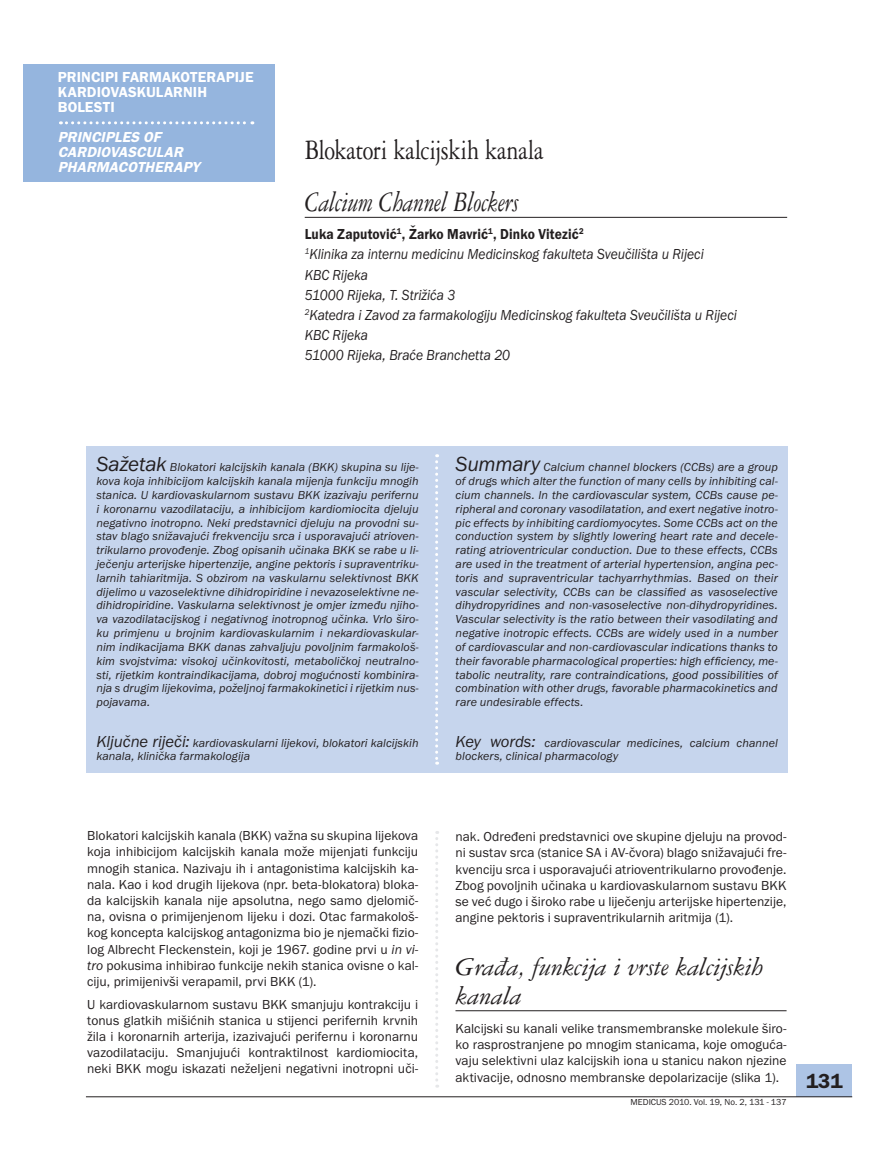
<style>
.page{position:relative;width:872px;height:1170px;background:#fff}
.page>*{position:absolute;margin:0;border:0;box-sizing:border-box;transform-origin:0 0}
.t1{font:30px "Garamond Three";letter-spacing:-.015em;color:#231f20;scale:.8 1}
.t2{font:italic 30px "Garamond Three";letter-spacing:-.015em;color:#231f20;scale:.8 1}
.t3{font:italic 27px/28.5px "Garamond Three";letter-spacing:-.015em;color:#231f20}
.t4{font:600 21px "Franklin Got ITCM";color:#231f20}
.t5{font:italic 15px/20.1px "Franklin Got ITCM";color:#231f20;scale:.9 1}
.t6{font:600 15px/15px "Franklin Got ITCM";letter-spacing:.005em;color:#fff}
.t7{font:italic 600 15px/15px "Franklin Got ITCM";color:#fff}
.t8{font:13.5px/16.2px "Franklin Got ITCM";letter-spacing:.005em;color:#231f20;text-align:justify}
.t9{font:italic 12px/13.8px "Franklin Got ITCM";letter-spacing:.005em;color:#231f20;text-align:justify}
.t10{font:9px "Franklin Got ITCM";color:#231f20}
.s1{font-weight:600;font-style:normal}
.s2{font-size:21px}
.s3{font-size:16.5px}
.s4{font-style:italic}
</style>
<div class="page">
<div style="left:796px;top:1063px;width:55px;height:33px;background:#adc4e5"></div>
<hr style="left:86px;top:1096px;width:765px;height:1px;background:#231f20">
<div style="left:23px;top:64px;width:252px;height:118px;background:#95b5de"></div>
<div style="left:86px;top:446px;width:701px;height:327px;background:#c6d5ed"></div>
<svg style="left:435px;top:454px;width:3px;height:310px"></svg>
<svg style="left:60px;top:121px;width:193px;height:3px"></svg>
<svg style="left:435px;top:831px;width:3px;height:256px"></svg>
<hr style="left:455px;top:1010px;width:331px;height:1px;background:#231f20">
<hr style="left:304px;top:217px;width:482px;height:1px;background:#231f20">
<p class="t6" style="left:58px;top:70px;width:197px">PRINCIPI FARMAKOTERAPIJE<br>KARDIOVASKULARNIH<br>BOLESTI</p>
<p class="t7" style="left:58px;top:130px;width:147px">PRINCIPLES OF<br>CARDIOVASCULAR<br>PHARMACOTHERAPY</p>
<h1 class="t1" style="left:304px;top:133px;width:300px">Blokatori kalcijskih kanala</h1>
<h1 class="t2" style="left:304px;top:185px;width:269px">Calcium Channel Blockers</h1>
<p class="t5" style="left:304px;top:224px;width:481px"><span class="s1">Luka Zaputović</span><sup>1</sup><span class="s1">, Žarko Mavrić</span><sup>1</sup><span class="s1">, Dinko Vitezić</span><sup>2<br></sup><sup>1</sup>Klinika za internu medicinu Medicinskog fakulteta Sveučilišta u Rijeci<br>KBC Rijeka<br>51000 Rijeka, T. Strižića 3<br><sup>2</sup>Katedra i Zavod za farmakologiju Medicinskog fakulteta Sveučilišta u Rijeci KBC Rijeka<br>51000 Rijeka, Braće Branchetta 20</p>
<p class="t9" style="left:96px;top:460px;width:323px"><span class="s2">Sažetak</span> Blokatori kalcijskih kanala (BKK) skupina su lije&shy;kova koja inhibicijom kalcijskih kanala mijenja funkciju mnogih stanica. U kardiovaskularnom sustavu BKK izazivaju perifernu i koronarnu vazodilataciju, a inhibicijom kardiomiocita djeluju negativno inotropno. Neki predstavnici djeluju na provodni su&shy;stav blago snižavajući frekvenciju srca i usporavajući atrioven&shy;trikularno provođenje. Zbog opisanih učinaka BKK se rabe u li&shy;ječenju arterijske hipertenzije, angine pektoris i supraventriku&shy;larnih tahiaritmija. S obzirom na vaskularnu selektivnost BKK dijelimo u vazoselektivne dihidropiridine i nevazoselektivne ne&shy;dihidropiridine. Vaskularna selektivnost je omjer između njiho&shy;va vazodilatacijskog i negativnog inotropnog učinka. Vrlo širo&shy;ku primjenu u brojnim kardiovaskularnim i nekardiovaskular&shy;nim indikacijama BKK danas zahvaljuju povoljnim farmakološ&shy;kim svojstvima: visokoj učinkovitosti, metaboličkoj neutralno&shy;sti, rijetkim kontraindikacijama, dobroj mogućnosti kombinira&shy;nja s drugim lijekovima, poželjnoj farmakokinetici i rijetkim nus&shy;pojavama.</p>
<p class="t9" style="left:96px;top:735px;width:323px"><span class="s3">Ključne riječi:</span> kardiovaskularni lijekovi, blokatori kalcijskih kanala, klinička farmakologija</p>
<p class="t8" style="left:87px;top:827px;width:332px">Blokatori kalcijskih kanala (BKK) važna su skupina lijekova koja inhibicijom kalcijskih kanala može mijenjati funkciju mnogih stanica. Nazivaju ih i antagonistima kalcijskih ka&shy;nala. Kao i kod drugih lijekova (npr. beta-blokatora) bloka&shy;da kalcijskih kanala nije apsolutna, nego samo djelomič&shy;na, ovisna o primijenjenom lijeku i dozi. Otac farmakološ&shy;kog koncepta kalcijskog antagonizma bio je njemački fizio&shy;log Albrecht Fleckenstein, koji je 1967. godine prvi u <span class="s4">in vi&shy;tro</span> pokusima inhibirao funkcije nekih stanica ovisne o kal&shy;ciju, primijenivši verapamil, prvi BKK (1).</p>
<p class="t8" style="left:87px;top:996px;width:332px">U kardiovaskularnom sustavu BKK smanjuju kontrakciju i tonus glatkih mišićnih stanica u stijenci perifernih krvnih žila i koronarnih arterija, izazivajući perifernu i koronarnu vazodilataciju. Smanjujući kontraktilnost kardiomiocita, neki BKK mogu iskazati neželjeni negativni inotropni uči-</p>
<p class="t9" style="left:455px;top:460px;width:323px"><span class="s2">Summary</span> Calcium channel blockers (CCBs) are a group of drugs which alter the function of many cells by inhibiting cal&shy;cium channels. In the cardiovascular system, CCBs cause pe&shy;ripheral and coronary vasodilatation, and exert negative inotro&shy;pic effects by inhibiting cardiomyocytes. Some CCBs act on the conduction system by slightly lowering heart rate and decele&shy;rating atrioventricular conduction. Due to these effects, CCBs are used in the treatment of arterial hypertension, angina pec&shy;toris and supraventricular tachyarrhythmias. Based on their vascular selectivity, CCBs can be classified as vasoselective dihydropyridines and non-vasoselective non-dihydropyridines.<br>Vascular selectivity is the ratio between their vasodilating and negative inotropic effects. CCBs are widely used in a number of cardiovascular and non-cardiovascular indications thanks to their favorable pharmacological properties: high efficiency, me&shy;tabolic neutrality, rare contraindications, good possibilities of combination with other drugs, favorable pharmacokinetics and rare undesirable effects.</p>
<p class="t9" style="left:455px;top:735px;width:323px"><span class="s3">Key words:</span> cardiovascular medicines, calcium channel blockers, clinical pharmacology</p>
<p class="t8" style="left:455px;top:828px;width:332px">nak. Određeni predstavnici ove skupine djeluju na provod&shy;ni sustav srca (stanice SA i AV-čvora) blago snižavajući fre&shy;kvenciju srca i usporavajući atrioventrikularno provođenje.<br>Zbog povoljnih učinaka u kardiovaskularnom sustavu BKK se već dugo i široko rabe u liječenju arterijske hipertenzije, angine pektoris i supraventrikularnih aritmija (1).</p>
<h2 class="t3" style="left:455px;top:953px;width:309px">Građa, funkcija i vrste kalcijskih kanala</h2>
<p class="t8" style="left:455px;top:1020px;width:332px">Kalcijski su kanali velike transmembranske molekule širo&shy;ko rasprostranjene po mnogim stanicama, koje omoguća&shy;vaju selektivni ulaz kalcijskih iona u stanicu nakon njezine aktivacije, odnosno membranske depolarizacije (slika 1).</p>
<p class="t10" style="left:630px;top:1096px;width:157px">MEDICUS 2010. Vol. 19, No. 2, 131 - 137</p>
<h3 class="t4" style="left:805px;top:1069px;width:38px">131</h3>
</div>
